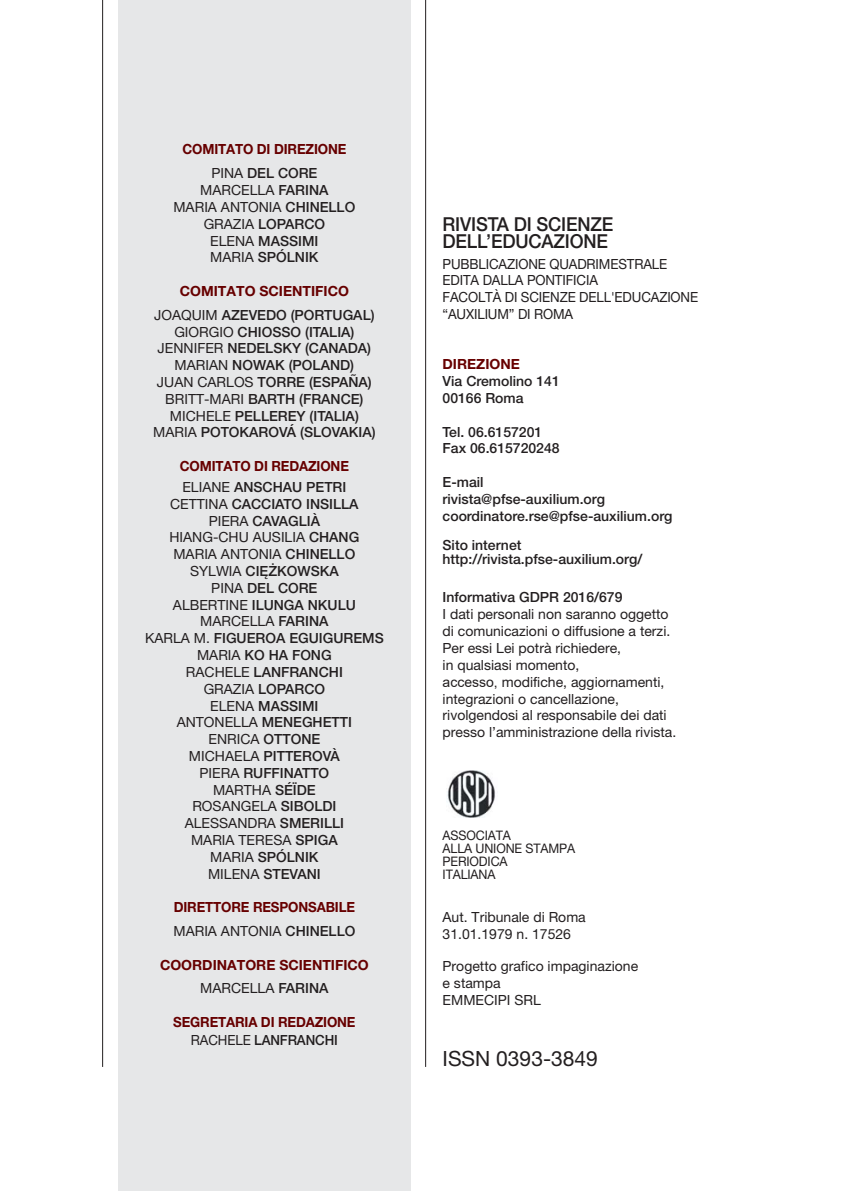
<style>
.page{position:relative;width:844px;height:1191px;background:#fff}
.page>*{position:absolute;margin:0;border:0;box-sizing:border-box;transform-origin:0 0}
.t1{font:21px "Helvetica Neue LT Pro";color:#231f20}
.t2{font:500 19.25px/17.5px "Helvetica Neue LT Pro";letter-spacing:-.01em;color:#231f20;scale:.95 1}
.t3{font:500 14px/16.8px "Helvetica Neue LT Pro";color:#231f20}
.t4{font:14px/16.8px "Helvetica Neue LT Pro";color:#231f20}
.t5{font:700 14px/23.8px "Helvetica Neue LT Pro";letter-spacing:-.01em;color:#670000;text-align:center;scale:.95 1}
.t6{font:14px/16.8px "Helvetica Neue LT Pro";color:#231f20;scale:.95 1}
.t7{font:700 14px/23.8px "Helvetica Neue LT Pro";letter-spacing:-.01em;color:#670000;text-align:center}
.t8{font:13.12px/13.1px "Helvetica Neue LT Pro";letter-spacing:-.01em;color:#231f20;scale:.95 1}
.s1{font-weight:400;color:#231f20}
.s2{font-weight:500;color:#231f20}
.s3{font-weight:500}
.s4{font-weight:400}
.s5{font-weight:700;color:#670000}
.s6{font-family:"Arial"}
</style>
<div class="page">
<div style="left:118px;top:0;width:292px;height:1191px;background:#e6e7e8"></div>
<img style="left:447px;top:770px;width:48px;height:47px">
<hr style="left:102px;top:0;width:1px;height:1067px;background:#231f20">
<hr style="left:425px;top:0;width:1px;height:1067px;background:#231f20">
<p class="t5" style="left:182px;top:139px;width:174px">COMITATO DI DIREZIONE<br><span class="s1">PINA</span> <span class="s2">DEL CORE</span></p>
<p class="t4" style="left:173px;top:183px;width:183px;text-align:center">MARCELLA <span class="s3">FARINA<br></span>MARIA ANTONIA <span class="s3">CHINELLO<br></span>GRAZIA <span class="s3">LOPARCO<br></span>ELENA <span class="s3">MASSIMI<br></span>MARIA <span class="s3">SPÓLNIK</span></p>
<p class="t7" style="left:154px;top:281px;width:222px">COMITATO SCIENTIFICO<br><span class="s1">JOAQUIM</span> <span class="s2">AZEVEDO (PORTUGAL)</span></p>
<p class="t3" style="left:153px;top:325px;width:224px;text-align:center"><span class="s4">GIORGIO</span> CHIOSSO (ITALIA)<br><span class="s4">JENNIFER</span> NEDELSKY (CANADA)<br><span class="s4">MARIAN</span> NOWAK (POLAND)<br><span class="s4">JUAN CARLOS</span> TORRE (ESPAÑA)<br><span class="s4">BRITT-MARI</span> BARTH (FRANCE)<br><span class="s4">MICHELE</span> PELLEREY (ITALIA)<br><span class="s4">MARIA</span> POTOKAROVÁ (SLOVAKIA)</p>
<p class="t5" style="left:180px;top:457px;width:179px;line-height:21px;text-align:left">COMITATO DI REDAZIONE<br><span class="s1">ELIANE</span> <span class="s2">ANSCHAU PETRI</span></p>
<p class="t3" style="left:145px;top:497px;width:240px;text-align:center"><span class="s4">CETTINA</span> CACCIATO INSILLA<br><span class="s4">PIERA</span> CAVAGLIÀ<br><span class="s4">HIANG-CHU AUSILIA</span> CHANG<br><span class="s4">MARIA ANTONIA</span> CHINELLO<br><span class="s4">SYLWIA</span> CIĘŻKOWSKA<br><span class="s4">PINA</span> DEL CORE<br><span class="s4">ALBERTINE</span> ILUNGA NKULU<br><span class="s4">MARCELLA</span> FARINA<br><span class="s4">KARLA M.</span> FIGUEROA EGUIGUREMS<br><span class="s4">MARIA</span> KO HA FONG<br><span class="s4">RACHELE</span> LANFRANCHI<br><span class="s4">GRAZIA</span> LOPARCO<br><span class="s4">ELENA</span> MASSIMI<br><span class="s4">ANTONELLA</span> MENEGHETTI<br><span class="s4">ENRICA</span> OTTONE<br><span class="s4">MICHAELA</span> PITTEROVÀ<br><span class="s4">PIERA</span> RUFFINATTO<br><span class="s4">MARTHA</span> SÉÏDE<br><span class="s4">ROSANGELA</span> SIBOLDI<br><span class="s4">ALESSANDRA</span> SMERILLI<br><span class="s4">MARIA TERESA</span> SPIGA<br><span class="s4">MARIA</span> SPÓLNIK<br><span class="s4">MILENA</span> STEVANI</p>
<p class="t5" style="left:173px;top:897px;width:193px;text-align:left">DIRETTORE RESPONSABILE<br><span class="s1">MARIA ANTONIA</span> <span class="s2">CHINELLO</span></p>
<p class="t7" style="left:160px;top:954px;width:210px">COORDINATORE SCIENTIFICO<br><span class="s1">MARCELLA</span> <span class="s2">FARINA</span></p>
<p class="t5" style="left:173px;top:1014px;width:193px;line-height:18.4px">SEGRETARIA DI REDAZIONE<br><span class="s1">RACHELE</span> <span class="s2">LANFRANCHI</span></p>
<p class="t2" style="left:442px;top:217px;width:181px">RIVISTA DI SCIENZE<br>DELL’EDUCAZIONE</p>
<p class="t6" style="left:442px;top:257px;width:270px">PUBBLICAZIONE QUADRIMESTRALE<br>EDITA DALLA PONTIFICIA<br>FACOLTÀ DI SCIENZE DELL'EDUCAZIONE “AUXILIUM” DI ROMA</p>
<p class="t3" style="left:442px;top:358px;width:119px"><span class="s5">DIREZIONE<br></span>Via Cremolino 141<br>00166 Roma</p>
<p class="t3" style="left:442px;top:425px;width:119px">Tel. 06.6157201<br>Fax 06.615720248</p>
<p class="t3" style="left:442px;top:475px;width:231px">E-mail<br>rivista@pfse-auxilium.org coordinatore.rse@pfse-auxilium.org</p>
<p class="t3" style="left:442px;top:540px;width:201px;line-height:14px">Sito internet http://rivista.pfse-auxilium.org/</p>
<p class="t4" style="left:442px;top:590px;width:235px"><span class="s3">Informativa GDPR 2016/679<br></span>I dati personali non saranno oggetto di comunicazioni o diffusione a terzi.<br>Per essi Lei potrà richiedere,<br>in qualsiasi momento,<br><span class="s6">accesso,</span> modifiche, aggiornamenti, integrazioni o cancellazione, rivolgendosi al responsabile dei dati presso l’amministrazione della rivista.</p>
<p class="t8" style="left:442px;top:830px;width:141px">ASSOCIATA<br>ALLA UNIONE STAMPA<br>PERIODICA<br>ITALIANA</p>
<p class="t4" style="left:442px;top:910px;width:145px">Aut. Tribunale di Roma<br>31.01.1979 n. 17526</p>
<p class="t4" style="left:442px;top:959px;width:197px">Progetto grafico impaginazione e stampa<br>EMMECIPI SRL</p>
<p class="t1" style="left:442px;top:1050px;width:157px">ISSN 0393-3849</p>
</div>
